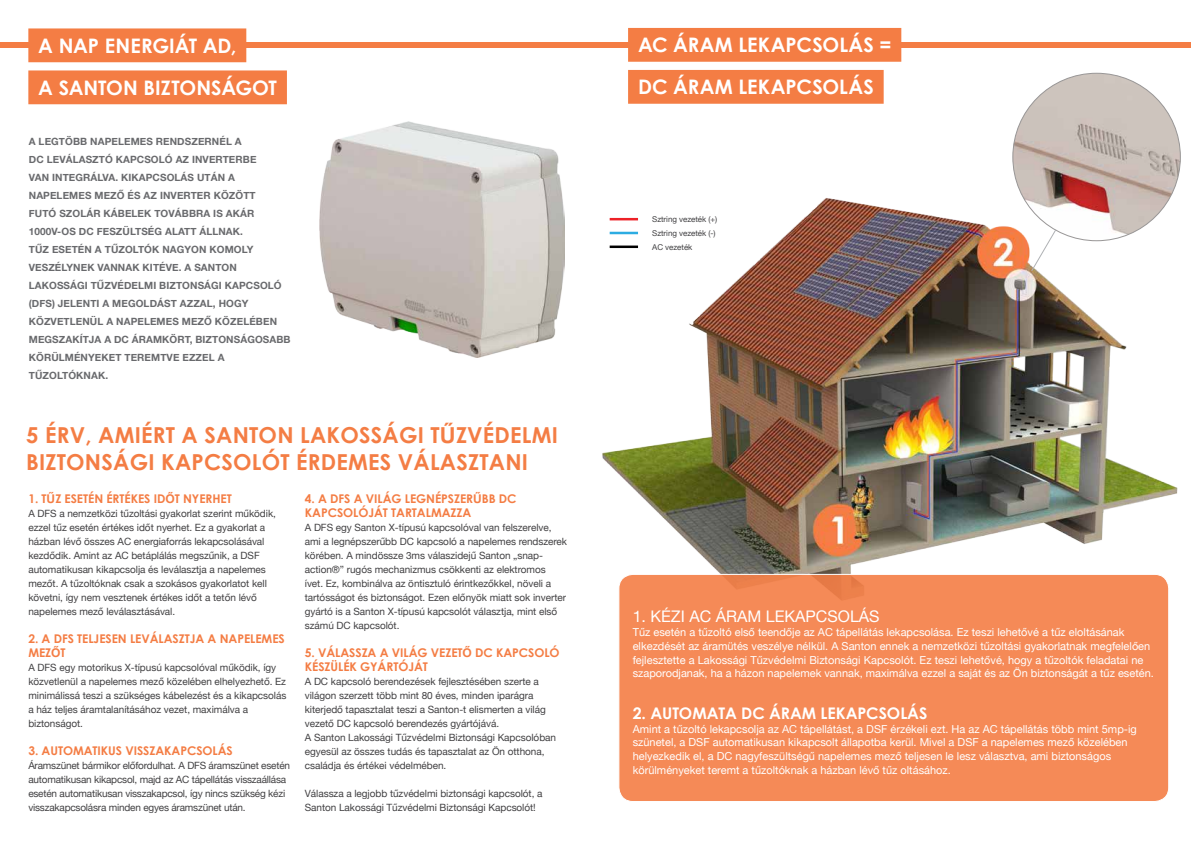
<style>
.page{position:relative;width:1191px;height:842px;background:#fff}
.page>*{position:absolute;margin:0;border:0;box-sizing:border-box;transform-origin:0 0}
.t1{font:700 22px/27.6px "Century Gothic";letter-spacing:.01em;color:#f47d44}
.t2{font:700 20px/42px "Century Gothic";color:#fff}
.t3{font:700 16px "Century Gothic";letter-spacing:-.005em;color:#fff}
.t4{font:16px "Helvetica Neue";color:#fff}
.t5{font:700 12px/14px "Century Gothic";letter-spacing:-.005em;color:#f47d44}
.t6{font:11px/13.8px "Helvetica Neue";color:#fff}
.t7{font:10px/14px "Helvetica Neue";letter-spacing:-.005em;color:#414042}
.t8{font:700 10px/18px "Helvetica Neue";letter-spacing:.01em;color:#696a6d}
.t9{font:8px/13.8px "Helvetica Neue";letter-spacing:-.005em;color:#414042}
.s1{font-family:"Arial"}
</style>
<div class="page">
<img style="left:602px;top:187px;width:576px;height:395px">
<div style="left:619px;top:574px;width:549px;height:227px;background:#f58a57;border-radius:14px"></div>
<div style="left:618px;top:574px;width:551px;height:228px;border:1px solid #fff;border-radius:14px"></div>
<div style="left:0;top:43px;width:1191px;height:5px;background:#f47d44"></div>
<div style="left:28px;top:28px;width:218px;height:34px;background:#f47d44"></div>
<div style="left:28px;top:70px;width:259px;height:34px;background:#f47d44"></div>
<hr style="left:609px;top:218px;width:29px;height:2px;background:#ed2127">
<hr style="left:609px;top:232px;width:29px;height:2px;background:#2cace2">
<hr style="left:609px;top:246px;width:29px;height:2px;background:#000">
<div style="left:628px;top:28px;width:273px;height:34px;background:#f47d44"></div>
<div style="left:628px;top:70px;width:255px;height:34px;background:#f47d44"></div>
<img style="left:1012px;top:73px;width:168px;height:168px;border-radius:84px">
<svg style="left:1030px;top:228px;width:27px;height:44px"></svg>
<img style="left:320px;top:121px;width:244px;height:236px">
<h2 class="t2" style="left:38px;top:24px;width:240px">A NAP ENERGIÁT AD,<br>A SANTON BIZTONSÁGOT</h2>
<p class="t8" style="left:29px;top:133px;width:263px">A LEGTÖBB NAPELEMES RENDSZERNÉL A<br>DC LEVÁLASZTÓ KAPCSOLÓ AZ INVERTERBE<br>VAN INTEGRÁLVA. KIKAPCSOLÁS UTÁN A NAPELEMES MEZŐ ÉS AZ INVERTER KÖZÖTT<br>FUTÓ SZOLÁR KÁBELEK TOVÁBBRA IS AKÁR 1000V-OS DC FESZÜLTSÉG ALATT ÁLLNAK.<br>TŰZ ESETÉN A TŰZOLTÓK NAGYON KOMOLY VESZÉLYNEK VANNAK KITÉVE. A SANTON LAKOSSÁGI TŰZVÉDELMI BIZTONSÁGI KAPCSOLÓ (DFS) JELENTI A MEGOLDÁST AZZAL, HOGY KÖZVETLENÜL A NAPELEMES MEZŐ KÖZELÉBEN MEGSZAKÍTJA A DC ÁRAMKÖRT, BIZTONSÁGOSABB KÖRÜLMÉNYEKET TEREMTVE EZZEL A TŰZOLTÓKNAK.</p>
<h1 class="t1" style="left:26px;top:420px;width:533px">5 ÉRV, AMIÉRT A SANTON LAKOSSÁGI T<span class="s1">Ű</span>ZVÉDELMI<br>BIZTONSÁGI KAPCSOLÓT ÉRDEMES VÁLASZTANI</h1>
<p class="t5" style="left:28px;top:492px;width:205px">1. T<span class="s1">Ű</span>Z ESETÉN ÉRTÉKES ID<span class="s1">Ő</span>T NYERHET</p>
<p class="t7" style="left:28px;top:507px;width:249px">A DFS a nemzetközi tűzoltási gyakorlat szerint működik, ezzel tűz esetén értékes időt nyerhet. Ez a gyakorlat a házban lévő összes AC energiaforrás lekapcsolásával kezdődik. Amint az AC betáplálás megszűnik, a DSF automatikusan kikapcsolja és leválasztja a napelemes mezőt. A tűzoltóknak csak a szokásos gyakorlatot kell követni, így nem vesztenek értékes időt a tetőn lévő napelemes mező leválasztásával.</p>
<p class="t5" style="left:28px;top:632px;width:258px">2. A DFS TELJESEN LEVÁLASZTJA A NAPELEMES<br>MEZ<span class="s1">Ő</span>T</p>
<p class="t7" style="left:28px;top:661px;width:259px">A DFS egy motorikus X-típusú kapcsolóval működik, így közvetlenül a napelemes mező közelében elhelyezhető. Ez minimálissá teszi a szükséges kábelezést és a kikapcsolás a ház teljes áramtalanításához vezet, maximálva a biztonságot.</p>
<p class="t5" style="left:28px;top:744px;width:206px">3. AUTOMATIKUS VISSZAKAPCSOLÁS</p>
<p class="t7" style="left:28px;top:759px;width:263px">Áramszünet bármikor előfordulhat. A DFS áramszünet esetén automatikusan kikapcsol, majd az AC tápellátás visszaállása esetén automatikusan visszakapcsol, így nincs szükség kézi visszakapcsolásra minden egyes áramszünet után.</p>
<p class="t5" style="left:305px;top:492px;width:213px">4. A DFS A VILÁG LEGNÉPSZER<span class="s1">Ű</span>BB DC<br>KAPCSOLÓJÁT TARTALMAZZA</p>
<p class="t7" style="left:305px;top:521px;width:264px">A DFS egy Santon X-típusú kapcsolóval van felszerelve, ami a legnépszerűbb DC kapcsoló a napelemes rendszerek körében. A mindössze 3ms válaszidejű Santon „snap&shy;action®” rugós mechanizmus csökkenti az elektromos<br>ívet. Ez, kombinálva az öntisztuló érintkezőkkel, növeli a tartósságot és biztonságot. Ezen előnyök miatt sok inverter gyártó is a Santon X-típusú kapcsolót választja, mint első számú DC kapcsolót.</p>
<p class="t5" style="left:305px;top:646px;width:256px">5. VÁLASSZA A VILÁG VEZET<span class="s1">Ő</span> DC KAPCSOLÓ<br>KÉSZÜLÉK GYÁRTÓJÁT</p>
<p class="t7" style="left:305px;top:675px;width:253px">A DC kapcsoló berendezések fejlesztésében szerte a világon szerzett több mint 80 éves, minden iparágra kiterjedő tapasztalat teszi a Santon-t elismerten a világ vezető DC kapcsoló berendezés gyártójává.<br>A Santon Lakossági Tűzvédelmi Biztonsági Kapcsolóban egyesül az összes tudás és tapasztalat az Ön otthona, családja és értékei védelmében.</p>
<p class="t7" style="left:305px;top:787px;width:239px">Válassza a legjobb tűzvédelmi biztonsági kapcsolót, a<br>Santon Lakossági Tűzvédelmi Biztonsági Kapcsolót!</p>
<h2 class="t2" style="left:638px;top:23px;width:255px">AC ÁRAM LEKAPCSOLÁS =<br>DC ÁRAM LEKAPCSOLÁS</h2>
<p class="t9" style="left:652px;top:213px;width:67px">Sztring vezeték (+)<br>Sztring vezeték (-)<br>AC vezeték</p>
<h3 class="t4" style="left:632px;top:605px;width:248px">1. KÉZI AC ÁRAM LEKAPCSOLÁS</h3>
<p class="t6" style="left:632px;top:626px;width:523px">Tűz esetén a tűzoltó első teendője az AC tápellátás lekapcsolása. Ez teszi lehetővé a tűz eloltásának elkezdését az áramütés veszélye nélkül. A Santon ennek a nemzetközi tűzoltási gyakorlatnak megfelelően fejlesztette a Lakossági Tűzvédelmi Biztonsági Kapcsolót. Ez teszi lehetővé, hogy a tűzoltók feladatai ne szaporodjanak, ha a házon napelemek vannak, maximálva ezzel a saját és az Ön biztonságát a tűz esetén.</p>
<h3 class="t3" style="left:632px;top:703px;width:296px">2. AUTOMATA DC ÁRAM LEKAPCSOLÁS</h3>
<p class="t6" style="left:632px;top:722px;width:505px">Amint a tűzoltó lekapcsolja az AC tápellátást, a DSF érzékeli ezt. Ha az AC tápellátás több mint 5mp-ig szünetel, a DSF automatikusan kikapcsolt állapotba kerül. Mivel a DSF a napelemes mező közelében helyezkedik el, a DC nagyfeszültségű napelemes mező teljesen le lesz választva, ami biztonságos körülményeket teremt a tűzoltóknak a házban lévő tűz oltásához.</p>
</div>
